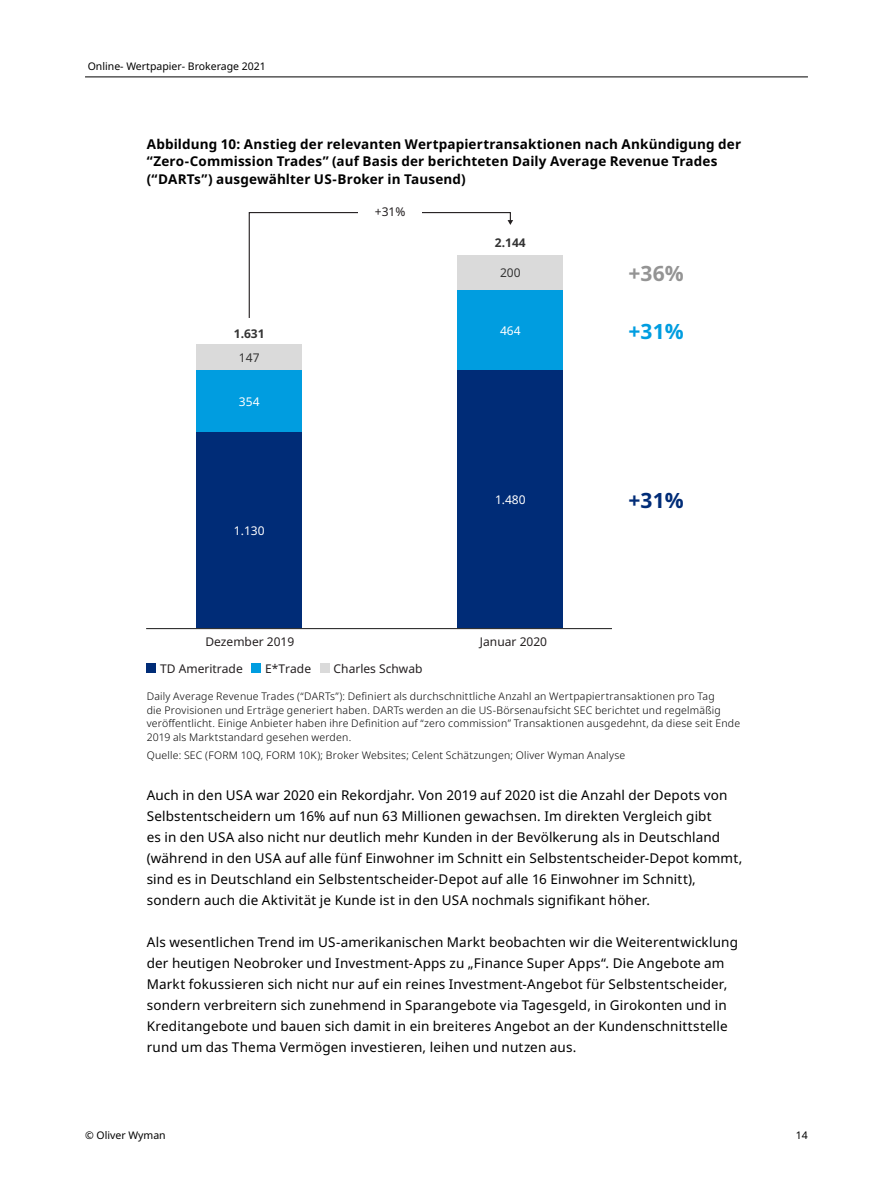
<style>
.page{position:relative;width:893px;height:1188px;background:#fff}
.page>*{position:absolute;margin:0;border:0;box-sizing:border-box;transform-origin:0 0}
.t1{font:700 21px "Noto Sans";color:#949494}
.t2{font:700 21px "Noto Sans";color:#009de0}
.t3{font:700 21px "Noto Sans";color:#002c77}
.t4{font:13.5px/21px "Noto Sans";letter-spacing:.01em;color:#000}
.t5{font:700 13.5px/18px "Noto Sans";letter-spacing:.01em;color:#000}
.t6{font:12px "Noto Sans";color:#231f20}
.t7{font:12px "Noto Sans";color:#fff}
.t8{font:700 12px "Noto Sans";color:#333}
.t9{font:12px "Noto Sans";color:#333}
.t10{font:300 10.5px/13.5px "Noto Sans";letter-spacing:.02em;color:#000}
.t11{font:10.5px "Noto Sans";color:#000}
</style>
<div class="page">
<hr style="left:85px;top:77px;width:723px;height:1px;background:#000">
<div style="left:197px;top:431px;width:105px;height:198px;background:#002c77"></div>
<div style="left:197px;top:370px;width:105px;height:61px;background:#009de0"></div>
<div style="left:197px;top:344px;width:105px;height:26px;background:#dadada"></div>
<div style="left:458px;top:370px;width:105px;height:259px;background:#002c77"></div>
<div style="left:458px;top:289px;width:105px;height:81px;background:#009de0"></div>
<div style="left:458px;top:255px;width:105px;height:34px;background:#dadada"></div>
<hr style="left:147px;top:628px;width:464px;height:1px;background:#333">
<div style="left:147px;top:663px;width:9px;height:9px;background:#002c77"></div>
<div style="left:252px;top:663px;width:9px;height:9px;background:#009de0"></div>
<div style="left:320px;top:663px;width:9px;height:9px;background:#dadada"></div>
<svg style="left:248px;top:212px;width:265px;height:107px"></svg>
<div style="left:359px;top:204px;width:63px;height:18px;background:#fff"></div>
<p class="t11" style="left:88px;top:59px;width:180px">Online- Wertpapier- Brokerage 2021</p>
<p class="t5" style="left:147px;top:135px;width:596px">Abbildung 10: Anstieg der relevanten Wertpapiertransaktionen nach Ankündigung der “Zero-Commission Trades” (auf Basis der berichteten Daily Average Revenue Trades (“DARTs”) ausgewählter US-Broker in Tausend)</p>
<p class="t8" style="left:234px;top:325px;width:32px">1.631</p>
<p class="t9" style="left:239px;top:349px;width:22px">147</p>
<p class="t7" style="left:239px;top:393px;width:22px">354</p>
<p class="t7" style="left:234px;top:522px;width:32px">1.130</p>
<p class="t6" style="left:375px;top:203px;width:32px">+31%</p>
<p class="t8" style="left:495px;top:234px;width:32px">2.144</p>
<p class="t9" style="left:500px;top:264px;width:22px">200</p>
<p class="t7" style="left:500px;top:322px;width:22px">464</p>
<p class="t7" style="left:495px;top:492px;width:32px">1.480</p>
<p class="t6" style="left:205px;top:633px;width:90px">Dezember 2019</p>
<p class="t6" style="left:480px;top:633px;width:69px">Januar 2020</p>
<p class="t6" style="left:160px;top:660px;width:84px">TD Ameritrade</p>
<p class="t6" style="left:265px;top:660px;width:47px">E*Trade</p>
<p class="t6" style="left:334px;top:660px;width:90px">Charles Schwab</p>
<h1 class="t1" style="left:629px;top:258px;width:57px">+36%</h1>
<h1 class="t2" style="left:629px;top:316px;width:57px">+31%</h1>
<h1 class="t3" style="left:629px;top:486px;width:57px">+31%</h1>
<p class="t10" style="left:147px;top:690px;width:595px">Daily Average Revenue Trades (“DARTs”): Definiert als durchschnittliche Anzahl an Wertpapiertransaktionen pro Tag<br>die Provisionen und Erträge generiert haben. DARTs werden an die US-Börsenaufsicht SEC berichtet und regelmäßig veröffentlicht. Einige Anbieter haben ihre Definition auf “zero commission” Transaktionen ausgedehnt, da diese seit Ende 2019 als Marktstandard gesehen werden.</p>
<p class="t10" style="left:147px;top:749px;width:480px">Quelle: SEC (FORM 10Q, FORM 10K); Broker Websites; Celent Schätzungen; Oliver Wyman Analyse</p>
<p class="t4" style="left:147px;top:784px;width:597px">Auch in den USA war 2020 ein Rekordjahr. Von 2019 auf 2020 ist die Anzahl der Depots von Selbstentscheidern um 16% auf nun 63 Millionen gewachsen. Im direkten Vergleich gibt<br>es in den USA also nicht nur deutlich mehr Kunden in der Bevölkerung als in Deutschland (während in den USA auf alle fünf Einwohner im Schnitt ein Selbstentscheider-Depot kommt, sind es in Deutschland ein Selbstentscheider-Depot auf alle 16 Einwohner im Schnitt), sondern auch die Aktivität je Kunde ist in den USA nochmals signifikant höher.</p>
<p class="t4" style="left:147px;top:931px;width:593px">Als wesentlichen Trend im US-amerikanischen Markt beobachten wir die Weiterentwicklung der heutigen Neobroker und Investment-Apps zu „Finance Super Apps“. Die Angebote am Markt fokussieren sich nicht nur auf ein reines Investment-Angebot für Selbstentscheider, sondern verbreitern sich zunehmend in Sparangebote via Tagesgeld, in Girokonten und in Kreditangebote und bauen sich damit in ein breiteres Angebot an der Kundenschnittstelle rund um das Thema Vermögen investieren, leihen und nutzen aus.</p>
<p class="t11" style="left:85px;top:1127px;width:82px">© Oliver Wyman</p>
<p class="t11" style="left:796px;top:1127px;width:14px">14</p>
</div>
